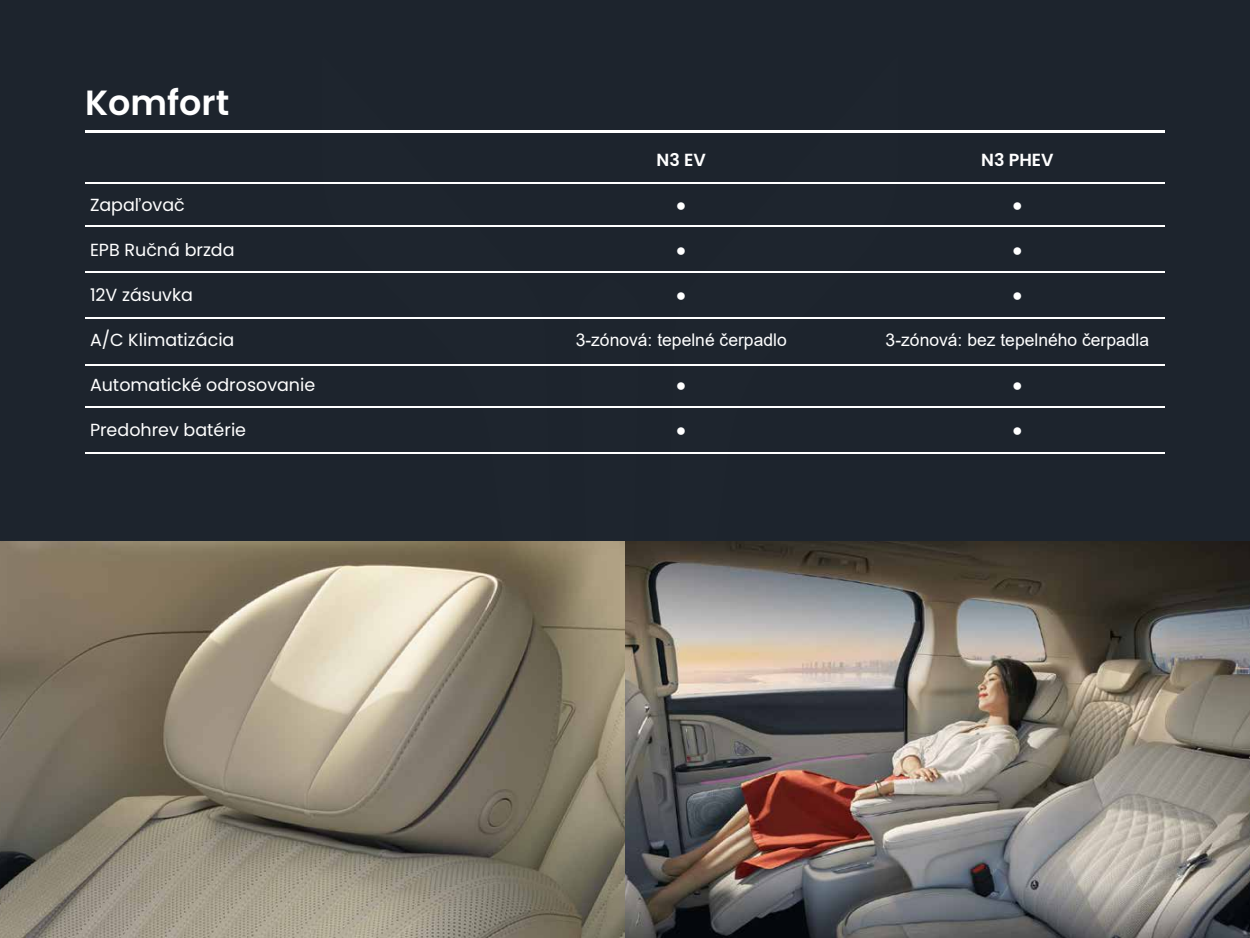
<style>
.page{position:relative;width:1250px;height:938px;background:#1d242d}
.page>*{position:absolute;margin:0;border:0;box-sizing:border-box;transform-origin:0 0}
.t1{font:600 35px "Poppins";color:#fff}
.t2{font:17.5px "Poppins";color:#fff}
.t3{font:17.5px "Arial";color:#fff}
.t4{font:600 17.5px "Poppins";color:#fff}
</style>
<div class="page">
<svg style="left:662px;top:132px;width:237px;height:234px"></svg>
<svg style="left:321px;top:132px;width:236px;height:234px"></svg>
<hr style="left:85px;top:130px;width:1080px;height:2px;background:#fff">
<hr style="left:85px;top:182px;width:1080px;height:2px;background:#fff">
<hr style="left:85px;top:225px;width:1080px;height:1px;background:#fff">
<hr style="left:85px;top:271px;width:1080px;height:1px;background:#fff">
<hr style="left:85px;top:318px;width:1080px;height:1px;background:#fff">
<hr style="left:85px;top:364px;width:1080px;height:1px;background:#fff">
<hr style="left:85px;top:406px;width:1080px;height:2px;background:#fff">
<hr style="left:85px;top:452px;width:1080px;height:2px;background:#fff">
<img style="left:0;top:541px;width:1250px;height:397px">
<h1 class="t1" style="left:85px;top:82px;width:146px">Komfort</h1>
<p class="t2" style="left:90px;top:195px;width:96px">Zapaľovač</p>
<p class="t2" style="left:90px;top:240px;width:146px">EPB Ručná brzda</p>
<p class="t2" style="left:90px;top:285px;width:104px">12V zásuvka</p>
<p class="t2" style="left:90px;top:330px;width:146px">A/C Klimatizácia</p>
<p class="t2" style="left:90px;top:375px;width:227px">Automatické odrosovanie</p>
<p class="t2" style="left:90px;top:420px;width:158px">Predohrev batérie</p>
<p class="t4" style="left:657px;top:150px;width:51px">N3 EV</p>
<p class="t3" style="left:676px;top:193px;width:12px">●</p>
<p class="t3" style="left:676px;top:238px;width:12px">●</p>
<p class="t3" style="left:676px;top:283px;width:12px">●</p>
<p class="t3" style="left:576px;top:328px;width:213px">3-zónová: tepelné čerpadlo</p>
<p class="t3" style="left:676px;top:373px;width:12px">●</p>
<p class="t3" style="left:676px;top:418px;width:12px">●</p>
<p class="t4" style="left:981px;top:150px;width:74px">N3 PHEV</p>
<p class="t3" style="left:1012px;top:193px;width:12px">●</p>
<p class="t3" style="left:1012px;top:238px;width:12px">●</p>
<p class="t3" style="left:1012px;top:283px;width:12px">●</p>
<p class="t3" style="left:886px;top:328px;width:265px">3-zónová: bez tepelného čerpadla</p>
<p class="t3" style="left:1012px;top:373px;width:12px">●</p>
<p class="t3" style="left:1012px;top:418px;width:12px">●</p>
</div>
